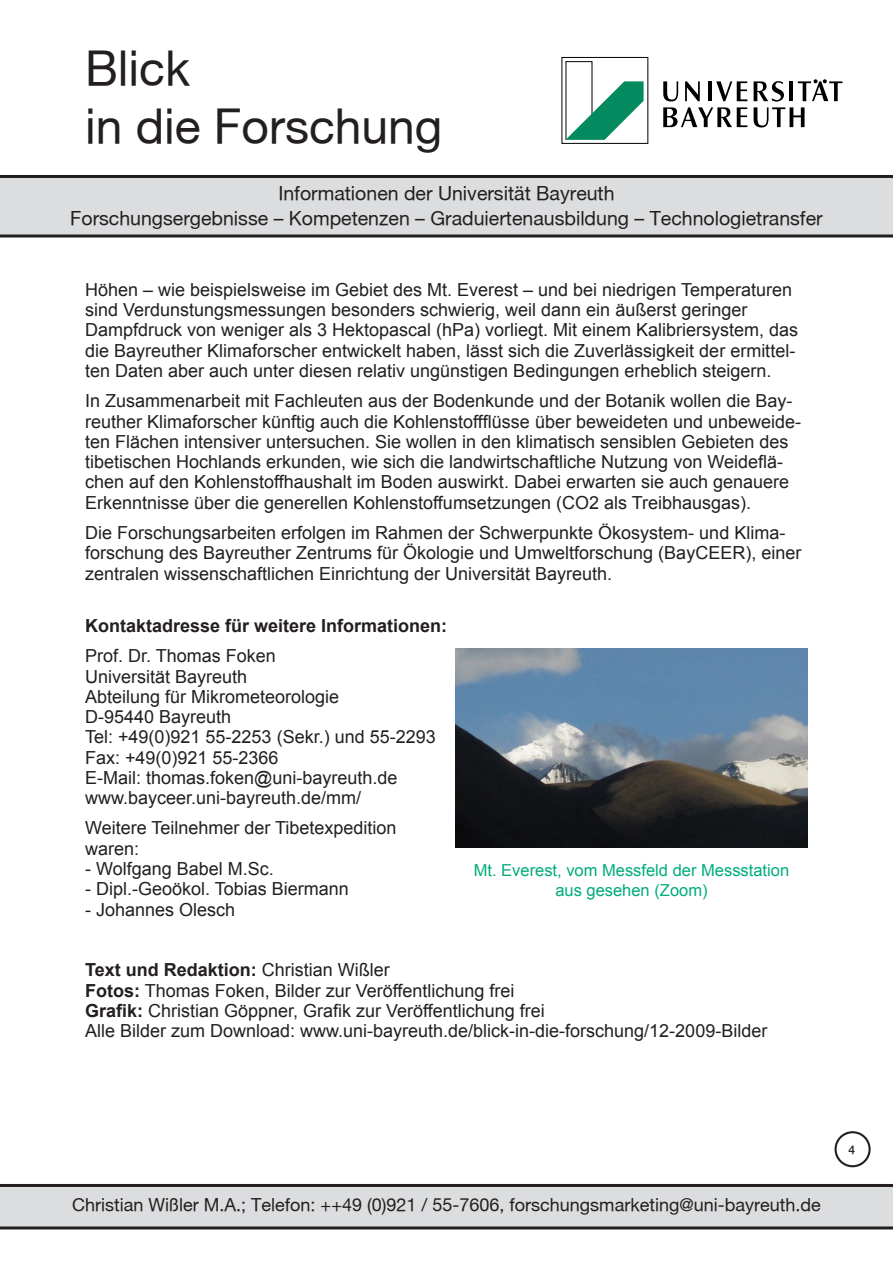
<style>
.page{position:relative;width:893px;height:1263px;background:#fff}
.page>*{position:absolute;margin:0;border:0;box-sizing:border-box;transform-origin:0 0}
.t1{font:48px/57.6px "Helvetica Neue Roman";color:#231f20}
.t2{font:19.5px/24.3px "Helvetica Neue Roman";color:#231f20;text-align:center}
.t3{font:18px/20.2px "Arial";color:#231f20}
.t4{font:18px "Helvetica Neue Roman";color:#231f20}
.t5{font:700 18px "Arial";color:#231f20}
.bildunterschrift{font:16.5px/19.8px "Arial";color:#00ac7c;text-align:center}
.t6{font:500 12px "Helvetica Neue";color:#231f20}
.s1{font-weight:700}
</style>
<div class="page">
<svg style="left:565px;top:61px;width:79px;height:79px"></svg>
<div style="left:561px;top:57px;width:87px;height:87px;border:1px solid #000"></div>
<svg style="left:685px;top:81px;width:15px;height:20px"></svg>
<hr style="left:708px;top:81px;width:4px;height:20px;background:#000">
<svg style="left:716px;top:81px;width:31px;height:20px"></svg>
<svg style="left:663px;top:81px;width:15px;height:20px"></svg>
<svg style="left:663px;top:107px;width:84px;height:20px"></svg>
<svg style="left:754px;top:80px;width:88px;height:47px"></svg>
<svg style="left:0;top:175px;width:893px;height:62px;background:#cbccce"></svg>
<svg style="left:0;top:1184px;width:893px;height:45px;background:#c5c5c7"></svg>
<div style="left:834px;top:1131px;width:37px;height:36px;border:2px solid #231f20;border-radius:50%"></div>
<img style="left:455px;top:648px;width:353px;height:199px">
<h1 class="t1" style="left:85px;top:38px;width:359px">Blick<br>in die Forschung</h1>
<p class="t2" style="left:70px;top:181px;width:754px">Informationen der Universität Bayreuth<br>Forschungsergebnisse – Kompetenzen – Graduiertenausbildung – Technologietransfer</p>
<p class="t3" style="left:85px;top:280px;width:715px">Höhen – wie beispielsweise im Gebiet des Mt. Everest – und bei niedrigen Temperaturen sind Verdunstungsmessungen besonders schwierig, weil dann ein äußerst geringer Dampfdruck von weniger als 3 Hektopascal (hPa) vorliegt. Mit einem Kalibriersystem, das die Bayreuther Klimaforscher entwickelt haben, lässt sich die Zuverlässigkeit der ermittel&shy;ten Daten aber auch unter diesen relativ ungünstigen Bedingungen erheblich steigern.</p>
<p class="t3" style="left:85px;top:391px;width:718px">In Zusammenarbeit mit Fachleuten aus der Bodenkunde und der Botanik wollen die Bay&shy;reuther Klimaforscher künftig auch die Kohlenstoffflüsse über beweideten und unbeweide&shy;ten Flächen intensiver untersuchen. Sie wollen in den klimatisch sensiblen Gebieten des tibetischen Hochlands erkunden, wie sich die landwirtschaftliche Nutzung von Weideflä&shy;chen auf den Kohlenstoffhaushalt im Boden auswirkt. Dabei erwarten sie auch genauere Erkenntnisse über die generellen Kohlenstoffumsetzungen (CO2 als Treibhausgas).</p>
<p class="t3" style="left:85px;top:523px;width:718px">Die Forschungsarbeiten erfolgen im Rahmen der Schwerpunkte Ökosystem- und Klima&shy;forschung des Bayreuther Zentrums für Ökologie und Umweltforschung (BayCEER), einer zentralen wissenschaftlichen Einrichtung der Universität Bayreuth.</p>
<p class="t5" style="left:85px;top:614px;width:364px">Kontaktadresse für weitere Informationen:</p>
<p class="t3" style="left:85px;top:646px;width:352px">Prof. Dr. Thomas Foken<br>Universität Bayreuth<br>Abteilung für Mikrometeorologie<br>D-95440 Bayreuth<br>Tel: +49(0)921 55-2253 (Sekr.) und 55-2293<br>Fax: +49(0)921 55-2366<br>E-Mail: thomas.foken@uni-bayreuth.de www.bayceer.uni-bayreuth.de/mm/</p>
<p class="t3" style="left:85px;top:818px;width:313px">Weitere Teilnehmer der Tibetexpedition waren:</p>
<p class="t3" style="left:85px;top:859px;width:190px">- Wolfgang Babel M.Sc.</p>
<p class="t3" style="left:85px;top:879px;width:265px">- Dipl.-Geoökol. Tobias Biermann</p>
<p class="t3" style="left:85px;top:899px;width:152px">- Johannes Olesch</p>
<p class="bildunterschrift" style="left:474px;top:861px;width:317px">Mt. Everest, vom Messfeld der Messstation aus gesehen (Zoom)</p>
<p class="t3" style="left:85px;top:960px;width:684px"><span class="s1">Text und Redaktion:</span> Christian Wißler<br><span class="s1">Fotos:</span> Thomas Foken, Bilder zur Veröffentlichung frei<br><span class="s1">Grafik:</span> Christian Göppner, Grafik zur Veröffentlichung frei<br>Alle Bilder zum Download: www.uni-bayreuth.de/blick-in-die-forschung/12-2009-Bilder</p>
<p class="t4" style="left:72px;top:1194px;width:750px">Christian Wißler M.A.; Telefon: ++49 (0)921 / 55-7606, forschungsmarketing@uni-bayreuth.de</p>
<p class="t6" style="left:848px;top:1142px;width:8px">4</p>
</div>
